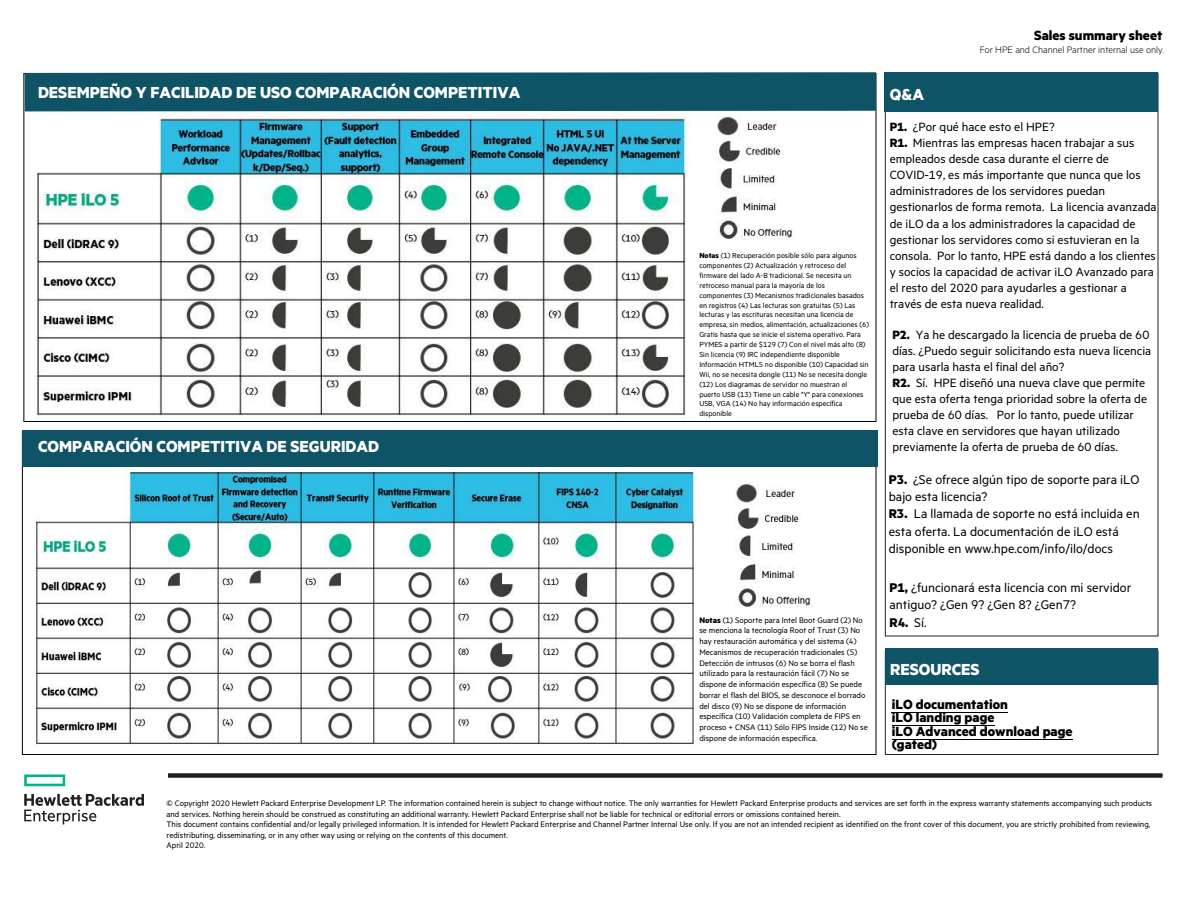
<style>
.page{position:relative;width:1188px;height:918px;background:#fff}
.page>*{position:absolute;margin:0;border:0;box-sizing:border-box;transform-origin:0 0}
.t1{font:700 18px "Metric HPE";color:#fff}
.t2{font:700 15px/13.5px "Metric HPE";color:#000}
.t3{font:14.25px/17.1px "Metric HPE";color:#000}
.t4{font:13.5px/16px "Metric HPE";color:#000}
.t5{font:300 10.5px "Metric HPE";color:#000}
.t6{font:9px/10.8px "Metric HPE";color:#000}
.t7{font:8.25px/9.9px "Metric HPE";color:#000}
.s1{font-weight:700}
</style>
<div class="page">
<div style="left:885px;top:651px;width:273px;height:104px;border:1px solid #231f20"></div>
<div style="left:885px;top:648px;width:273px;height:36px;background:#0f5366"></div>
<img style="left:717px;top:116px;width:78px;height:124px">
<div style="left:25px;top:72px;width:851px;height:39px;background:#0f5366"></div>
<div style="left:884px;top:72px;width:274px;height:39px;background:#0f5366"></div>
<svg style="left:24px;top:774px;width:41px;height:12px"></svg>
<svg style="left:24px;top:794px;width:120px;height:31px"></svg>
<div style="left:168px;top:773px;width:995px;height:5px;background:#231f20"></div>
<div style="left:23px;top:431px;width:855px;height:36px;background:#0f5366"></div>
<img style="left:34px;top:470px;width:662px;height:276px">
<img style="left:736px;top:483px;width:77px;height:125px">
<hr style="left:892px;top:739px;width:181px;height:1px;background:#000">
<hr style="left:892px;top:725px;width:103px;height:1px;background:#000">
<hr style="left:892px;top:712px;width:116px;height:1px;background:#000">
<img style="left:35px;top:114px;width:655px;height:303px">
<h1 class="t1" style="left:38px;top:81px;width:484px">DESEMPEÑO Y FACILIDAD DE USO COMPARACIÓN COMPETITIVA</h1>
<h1 class="t1" style="left:38px;top:435px;width:343px">COMPARACIÓN COMPETITIVA DE SEGURIDAD</h1>
<p class="t7" style="left:699px;top:250px;width:171px"><span class="s1">Notas</span> (1) Recuperación posible sólo para algunos componentes (2) Actualización y retroceso del firmware del lado A-B tradicional. Se necesita un retroceso manual para la mayoría de los componentes (3) Mecanismos tradicionales basados en registros (4) Las lecturas son gratuitas (5) Las lecturas y las escrituras necesitan una licencia de empresa, sin medios, alimentación, actualizaciones (6)<br>Gratis hasta que se inicie el sistema operativo. Para PYMES a partir de $129 (7) Con el nivel más alto (8)<br>Sin licencia (9) IRC independiente disponible Información HTML5 no disponible (10) Capacidad sin Wii, no se necesita dongle (11) No se necesita dongle (12) Los diagramas de servidor no muestran el puerto USB (13) Tiene un cable "Y" para conexiones USB, VGA (14) No hay información específica disponible</p>
<p class="t6" style="left:699px;top:614px;width:170px"><span class="s1">Notas</span> (1) Soporte para Intel Boot Guard (2) No se menciona la tecnología Root of Trust (3) No hay restauración automática y del sistema (4)<br>Mecanismos de recuperación tradicionales (5)<br>Detección de intrusos (6) No se borra el flash utilizado para la restauración fácil (7) No se dispone de información específica (8) Se puede borrar el flash del BIOS, se desconoce el borrado del disco (9) No se dispone de información específica (10) Validación completa de FIPS en proceso + CNSA (11) Sólo FIPS Inside (12) No se dispone de información específica.</p>
<h1 class="t1" style="left:890px;top:88px;width:36px">Q&amp;A</h1>
<h2 class="t2" style="left:1034px;top:29px;width:130px">Sales summary sheet</h2>
<p class="t5" style="left:980px;top:46px;width:185px">For HPE and Channel Partner internal use only.</p>
<p class="t4" style="left:890px;top:119px;width:269px"><span class="s1">P1.</span> ¿Por qué hace esto el HPE?<br><span class="s1">R1.</span> Mientras las empresas hacen trabajar a sus empleados desde casa durante el cierre de COVID-19, es más importante que nunca que los administradores de los servidores puedan gestionarlos de forma remota. La licencia avanzada de iLO da a los administradores la capacidad de gestionar los servidores como si estuvieran en la consola. Por lo tanto, HPE está dando a los clientes y socios la capacidad de activar iLO Avanzado para el resto del 2020 para ayudarles a gestionar a través de esta nueva realidad.</p>
<p class="t4" style="left:892px;top:327px;width:260px"><span class="s1">P2.</span> Ya he descargado la licencia de prueba de 60 días. ¿Puedo seguir solicitando esta nueva licencia para usarla hasta el final del año?<br><span class="s1">R2.</span> Sí. HPE diseñó una nueva clave que permite que esta oferta tenga prioridad sobre la oferta de prueba de 60 días. Por lo tanto, puede utilizar esta clave en servidores que hayan utilizado previamente la oferta de prueba de 60 días.</p>
<h3 class="t3" style="left:889px;top:471px;width:252px"><span class="s1">P3.</span> ¿Se ofrece algún tipo de soporte para iLO bajo esta licencia?<br><span class="s1">R3.</span> La llamada de soporte no está incluida en esta oferta. La documentación de iLO está disponible en www.hpe.com/info/ilo/docs</h3>
<h3 class="t3" style="left:889px;top:579px;width:243px"><span class="s1">P1,</span> ¿funcionará esta licencia con mi servidor antiguo? ¿Gen 9? ¿Gen 8? ¿Gen7?<br><span class="s1">R4.</span> Sí.</h3>
<h1 class="t1" style="left:890px;top:663px;width:91px">RESOURCES</h1>
<h2 class="t2" style="left:892px;top:698px;width:182px">iLO documentation<br>iLO landing page<br>iLO Advanced download page (gated)</h2>
<p class="t6" style="left:166px;top:798px;width:987px">© Copyright 2020 Hewlett Packard Enterprise Development LP. The information contained herein is subject to change without notice. The only warranties for Hewlett Packard Enterprise products and services are set forth in the express warranty statements accompanying such products and services. Nothing herein should be construed as constituting an additional warranty. Hewlett Packard Enterprise shall not be liable for technical or editorial errors or omissions contained herein.<br>This document contains confidential and/or legally privileged information. It is intended for Hewlett Packard Enterprise and Channel Partner Internal Use only. If you are not an intended recipient as identified on the front cover of this document, you are strictly prohibited from reviewing, redistributing, disseminating, or in any other way using or relying on the contents of this document.</p>
<p class="t6" style="left:166px;top:839px;width:40px">April 2020.</p>
</div>
